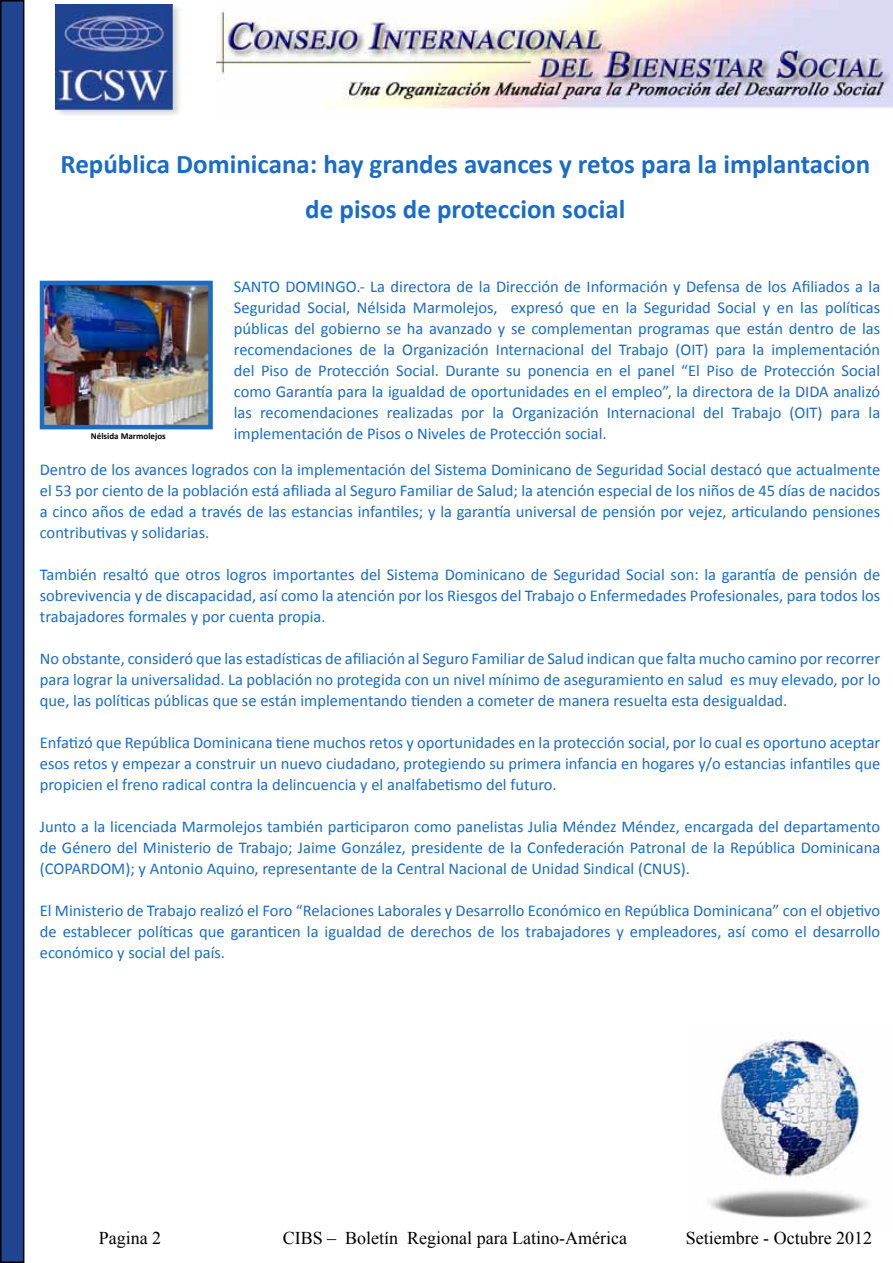
<style>
.page{position:relative;width:893px;height:1263px;background:#fff}
.page>*{position:absolute;margin:0;border:0;box-sizing:border-box;transform-origin:0 0}
.t1{font:700 27px/45px "Calibri";color:#1a6cc5;text-align:center}
.t2{font:18px "Times New Roman";color:#000}
.t3{font:16.5px/21px "Calibri";color:#1a6cc5;text-align:justify}
.t4{font:700 9px "Calibri";color:#000}
</style>
<div class="page">
<img style="left:217px;top:0;width:676px;height:109px">
<img style="left:55px;top:4px;width:126px;height:111px">
<img style="left:709px;top:1037px;width:159px;height:181px">
<div style="left:1px;top:1px;width:23px;height:1261px;background:#1f4492"></div>
<div style="left:0;top:0;width:24px;height:1263px;border:2px solid #000"></div>
<img style="left:45px;top:286px;width:163px;height:138px">
<div style="left:40px;top:281px;width:173px;height:148px;border:4px solid #1a6cc5"></div>
<p class="t1" style="left:61px;top:141px;width:811px">República Dominicana: hay grandes avances y retos para la implantacion de pisos de proteccion social</p>
<p class="t4" style="left:91px;top:430px;width:76px">Nélsida Marmolejos</p>
<p class="t3" style="left:234px;top:276px;width:648px">SANTO DOMINGO.- La directora de la Dirección de Información y Defensa de los Afiliados a la Seguridad Social, Nélsida Marmolejos, expresó que en la Seguridad Social y en las políticas públicas del gobierno se ha avanzado y se complementan programas que están dentro de las recomendaciones de la Organización Internacional del Trabajo (OIT) para la implementación del Piso de Protección Social. Durante su ponencia en el panel “El Piso de Protección Social como Garantía para la igualdad de oportunidades en el empleo”, la directora de la DIDA analizó las recomendaciones realizadas por la Organización Internacional del Trabajo (OIT) para la implementación de Pisos o Niveles de Protección social.</p>
<p class="t3" style="left:40px;top:459px;width:842px">Dentro de los avances logrados con la implementación del Sistema Dominicano de Seguridad Social destacó que actualmente el 53 por ciento de la población está afiliada al Seguro Familiar de Salud; la atención especial de los niños de 45 días de nacidos a cinco años de edad a través de las estancias infantiles; y la garantía universal de pensión por vejez, articulando pensiones contributivas y solidarias.</p>
<p class="t3" style="left:40px;top:564px;width:842px">También resaltó que otros logros importantes del Sistema Dominicano de Seguridad Social son: la garantía de pensión de sobrevivencia y de discapacidad, así como la atención por los Riesgos del Trabajo o Enfermedades Profesionales, para todos los trabajadores formales y por cuenta propia.</p>
<p class="t3" style="left:40px;top:648px;width:842px">No obstante, consideró que las estadísticas de afiliación al Seguro Familiar de Salud indican que falta mucho camino por recorrer para lograr la universalidad. La población no protegida con un nivel mínimo de aseguramiento en salud es muy elevado, por lo que, las políticas públicas que se están implementando tienden a cometer de manera resuelta esta desigualdad.</p>
<p class="t3" style="left:40px;top:732px;width:842px">Enfatizó que República Dominicana tiene muchos retos y oportunidades en la protección social, por lo cual es oportuno aceptar esos retos y empezar a construir un nuevo ciudadano, protegiendo su primera infancia en hogares y/o estancias infantiles que propicien el freno radical contra la delincuencia y el analfabetismo del futuro.</p>
<p class="t3" style="left:40px;top:816px;width:842px">Junto a la licenciada Marmolejos también participaron como panelistas Julia Méndez Méndez, encargada del departamento de Género del Ministerio de Trabajo; Jaime González, presidente de la Confederación Patronal de la República Dominicana (COPARDOM); y Antonio Aquino, representante de la Central Nacional de Unidad Sindical (CNUS).</p>
<p class="t3" style="left:40px;top:900px;width:842px">El Ministerio de Trabajo realizó el Foro “Relaciones Laborales y Desarrollo Económico en República Dominicana” con el objetivo de establecer políticas que garanticen la igualdad de derechos de los trabajadores y empleadores, así como el desarrollo económico y social del país.</p>
<p class="t2" style="left:99px;top:1225px;width:64px">Pagina 2</p>
<p class="t2" style="left:283px;top:1225px;width:346px">CIBS – Boletín Regional para Latino-América</p>
<p class="t2" style="left:686px;top:1225px;width:188px">Setiembre - Octubre 2012</p>
</div>
